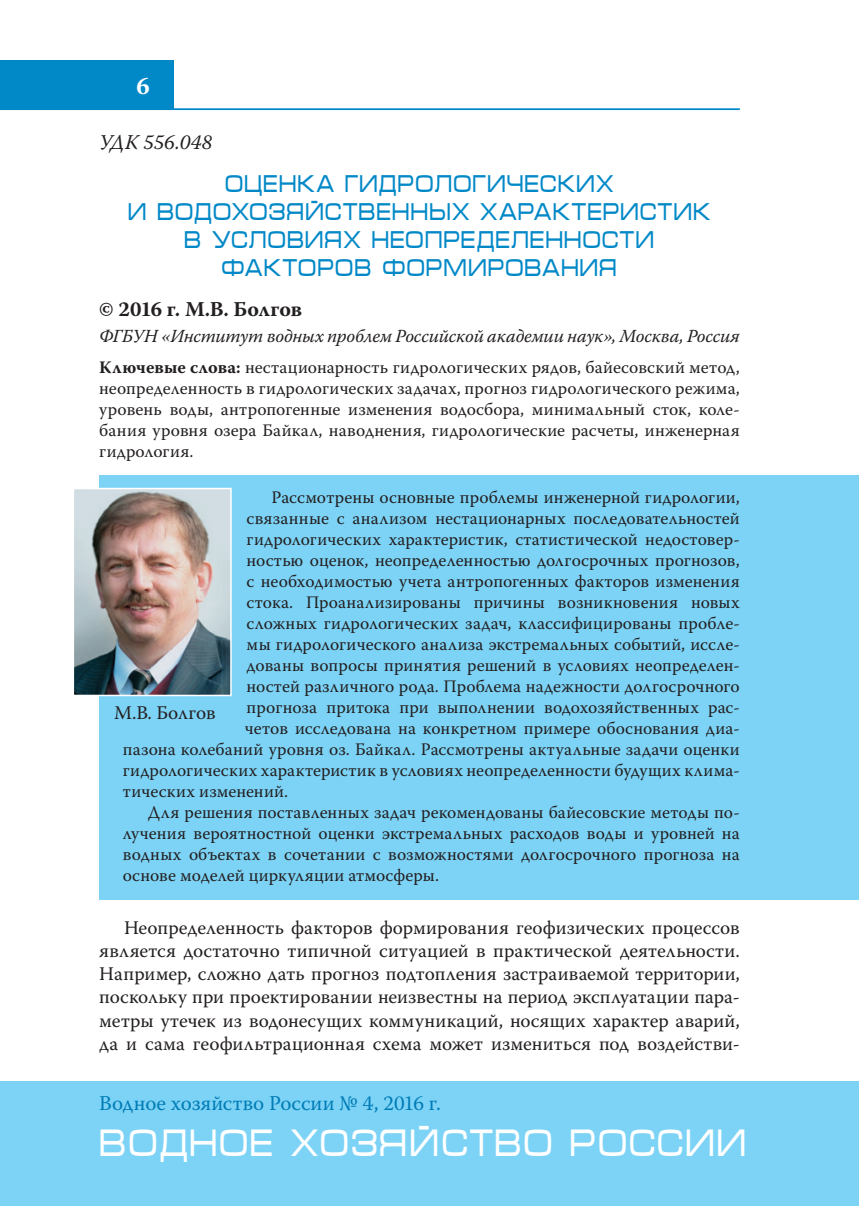
<style>
.page{position:relative;width:859px;height:1206px;background:#fff}
.page>*{position:absolute;margin:0;border:0;box-sizing:border-box;transform-origin:0 0}
.t1{font:38.5px "Micra";color:#fff;scale:.81 1}
.t2{font:24.5px/28px "Micra";letter-spacing:-.005em;color:#0088c7;text-align:center;scale:.8 1}
.t3{font:700 24.5px "Warnock Pro";color:#fff}
.t4{font:21px "Warnock Pro";color:#007cb6}
.t5{font:700 21px "Warnock Pro";letter-spacing:-.01em;color:#231f20}
.t6{font:italic 21px "Warnock Pro";color:#231f20}
.t7{font:19.25px/23.1px "Warnock Pro";color:#231f20;text-align:justify}
.t8{font:italic 18.38px "Warnock Pro";letter-spacing:-.01em;color:#231f20}
.t9{font:17.5px/21px "Warnock Pro";letter-spacing:.01em;color:#231f20;text-align:justify}
.s1{font-weight:700}
</style>
<div class="page">
<hr style="left:0;top:108px;width:739px;height:2px;background:#0088c7">
<div style="left:0;top:60px;width:174px;height:50px;background:#0088c7"></div>
<div style="left:0;top:1081px;width:858px;height:124px;background:#7cd3f6"></div>
<div style="left:99px;top:476px;width:759px;height:424px;background:#7cd3f6"></div>
<img style="left:76px;top:491px;width:153px;height:202px">
<div style="left:73px;top:488px;width:159px;height:208px;border:2px solid #fff"></div>
<h2 class="t3" style="left:137px;top:71px;width:15px">6</h2>
<p class="t6" style="left:99px;top:130px;width:115px">УДК 556.048</p>
<h2 class="t2" style="left:128px;top:170px;width:727px">ОЦЕНКА ГИДРОЛОГИЧЕСКИХ<br>И ВОДОХОЗЯЙСТВЕННЫХ ХАРАКТЕРИСТИК<br>В УСЛОВИЯХ НЕОПРЕДЕЛЕННОСТИ<br>ФАКТОРОВ ФОРМ ИРОВАНИЯ</h2>
<p class="t5" style="left:99px;top:296px;width:204px">© 2016 г. М.В. Болгов</p>
<p class="t8" style="left:99px;top:325px;width:641px">ФГБУН «Институт водных проблем Российской академии наук», Москва, Россия</p>
<p class="t9" style="left:99px;top:356px;width:641px"><span class="s1">Ключевые слова:</span> нестационарность гидрологических рядов, байесовский метод, неопределенность в гидрологических задачах, прогноз гидрологического режима, уровень воды, антропогенные изменения водосбора, минимальный сток, коле&shy;бания уровня озера Байкал, наводнения, гидрологические расчеты, инженерная гидрология.</p>
<p class="t9" style="left:271px;top:486px;width:469px">Рассмотрены основные проблемы инженерной гидрологии,</p>
<p class="t9" style="left:246px;top:507px;width:494px">связанные с анализом нестационарных последовательностей</p>
<p class="t9" style="left:246px;top:528px;width:494px">гидрологических характеристик, статистической недостовер-</p>
<p class="t9" style="left:246px;top:549px;width:494px">ностью оценок, неопределенностью долгосрочных прогнозов,</p>
<p class="t9" style="left:246px;top:570px;width:494px">с необходимостью учета антропогенных факторов изменения</p>
<p class="t9" style="left:246px;top:591px;width:494px">стока. Проанализированы причины возникновения новых</p>
<p class="t9" style="left:246px;top:612px;width:494px">сложных гидрологических задач, классифицированы пробле-</p>
<p class="t9" style="left:246px;top:633px;width:494px">мы гидрологического анализа экстремальных событий, иссле-</p>
<p class="t9" style="left:246px;top:654px;width:494px">дованы вопросы принятия решений в условиях неопределен-</p>
<p class="t9" style="left:246px;top:675px;width:494px">ностей различного рода. Проблема надежности долгосрочного</p>
<p class="t9" style="left:246px;top:696px;width:494px">прогноза притока при выполнении водохозяйственных рас-</p>
<p class="t9" style="left:245px;top:717px;width:496px">четов исследована на конкретном примере обоснования диа-</p>
<p class="t9" style="left:123px;top:738px;width:618px">пазона колебаний уровня оз. Байкал. Рассмотрены актуальные задачи оценки</p>
<p class="t9" style="left:123px;top:759px;width:618px">гидрологических характеристик в условиях неопределенности будущих клима-</p>
<p class="t9" style="left:123px;top:780px;width:167px">тических изменений.</p>
<p class="t9" style="left:148px;top:801px;width:593px">Для решения поставленных задач рекомендованы байесовские методы по-</p>
<p class="t9" style="left:123px;top:822px;width:618px">лучения вероятностной оценки экстремальных расходов воды и уровней на</p>
<p class="t9" style="left:123px;top:843px;width:618px">водных объектах в сочетании с возможностями долгосрочного прогноза на</p>
<p class="t9" style="left:123px;top:864px;width:317px">основе моделей циркуляции атмосферы.</p>
<p class="t7" style="left:99px;top:915px;width:641px;text-indent:25px">Неопределенность факторов формирования геофизических процессов является достаточно типичной ситуацией в практической деятельности.<br>Например, сложно дать прогноз подтопления застраиваемой территории, поскольку при проектировании неизвестны на период эксплуатации пара&shy;метры утечек из водонесущих коммуникаций, носящих характер аварий, да и сама геофильтрационная схема может измениться под воздействи-</p>
<p class="t7" style="left:114px;top:701px;width:103px">М.В. Болгов</p>
<p class="t4" style="left:99px;top:1090px;width:343px">Водное хозяйство России № 4, 2016 г.</p>
<h1 class="t1" style="left:99px;top:1122px;width:801px">ВОДНОЕ ХОЗЯЙСТВО РОССИИ</h1>
</div>
